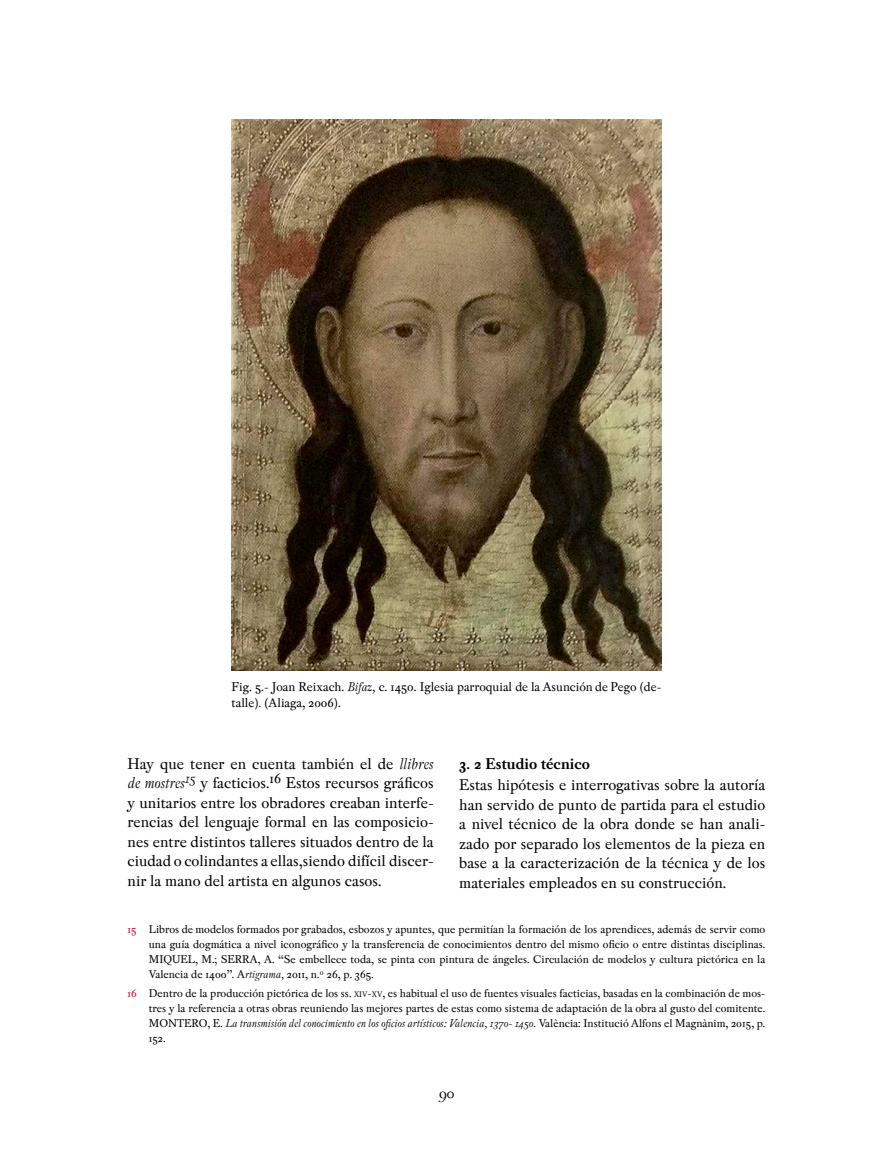
<style>
.page{position:relative;width:893px;height:1170px;background:#fff}
.page>*{position:absolute;margin:0;border:0;box-sizing:border-box;transform-origin:0 0}
.t1{font:18px "Peleguer";color:#000}
.t2{font:16.5px/19.5px "Pradell";color:#000;text-align:justify}
.t3{font:13.5px/16.5px "Pradell";color:#000}
.t4{font:12px/15px "Pradell";color:#000;text-align:justify}
.s1{font-style:italic}
.s2{font-weight:700}
.s3{color:#c4112f}
.s4{font-size:8.4px}
.s5{font-style:inherit}
</style>
<div class="page">
<img style="left:232px;top:119px;width:429px;height:551px">
<p class="t3" style="left:232px;top:678px;width:431px">Fig. 5.- Joan Reixach. <span class="s1">Bifaz,</span> c. 1450. Iglesia parroquial de la Asunción de Pego (de&shy;talle)<span class="s1">.</span> (Aliaga, 2006).</p>
<p class="t2" style="left:128px;top:753px;width:308px">Hay que tener en cuenta también el de <span class="s1">llibres de mostres</span><sup>15</sup> y facticios.<sup>16</sup> Estos recursos gráficos y unitarios entre los obradores creaban interfe&shy;rencias del lenguaje formal en las composicio&shy;nes entre distintos talleres situados dentro de la ciudad o colindantes a ellas, siendo difícil discer&shy;nir la mano del artista en algunos casos.</p>
<h2 class="t2" style="left:459px;top:752px;width:308px;line-height:21.6px"><span class="s2">3. 2</span> <span class="s2">Estudio técnico<br></span>Estas hipótesis e interrogativas sobre la autoría</h2>
<h2 class="t2" style="left:459px;top:794px;width:308px">han servido de punto de partida para el estudio a nivel técnico de la obra donde se han anali&shy;zado por separado los elementos de la pieza en base a la caracterización de la técnica y de los materiales empleados en su construcción.</h2>
<p class="t4" style="left:149px;top:921px;width:618px;text-indent:-21px"><span class="s3">15</span> Libros de modelos formados por grabados, esbozos y apuntes, que permitían la formación de los aprendices, además de servir como una guía dogmática a nivel iconográfico y la transferencia de conocimientos dentro del mismo oficio o entre distintas disciplinas.<br>MIQUEL, M.; SERRA, A. “Se embellece toda, se pinta con pintura de ángeles. Circulación de modelos y cultura pictórica en la Valencia de 1400”. A<span class="s1">rtigrama,</span> 2011, n.º 26, p. 365.</p>
<p class="t4" style="left:149px;top:985px;width:618px;text-indent:-21px"><span class="s3">16</span> Dentro de la producción pictórica de los ss. <span class="s4">XIV</span><span class="s5">-</span><span class="s4">XV</span>, es habitual el uso de fuentes visuales facticias, basadas en la combinación de mos&shy;tres y la referencia a otras obras reuniendo las mejores partes de estas como sistema de adaptación de la obra al gusto del comitente.<br>MONTERO, E. <span class="s1">La transmisión del conocimiento en los oficios artísticos: Valencia, 1370- 1450</span>. València: Institució Alfons el Magnànim, 2015, p.<br>152.</p>
<h1 class="t1" style="left:439px;top:1083px;width:17px">90</h1>
</div>
